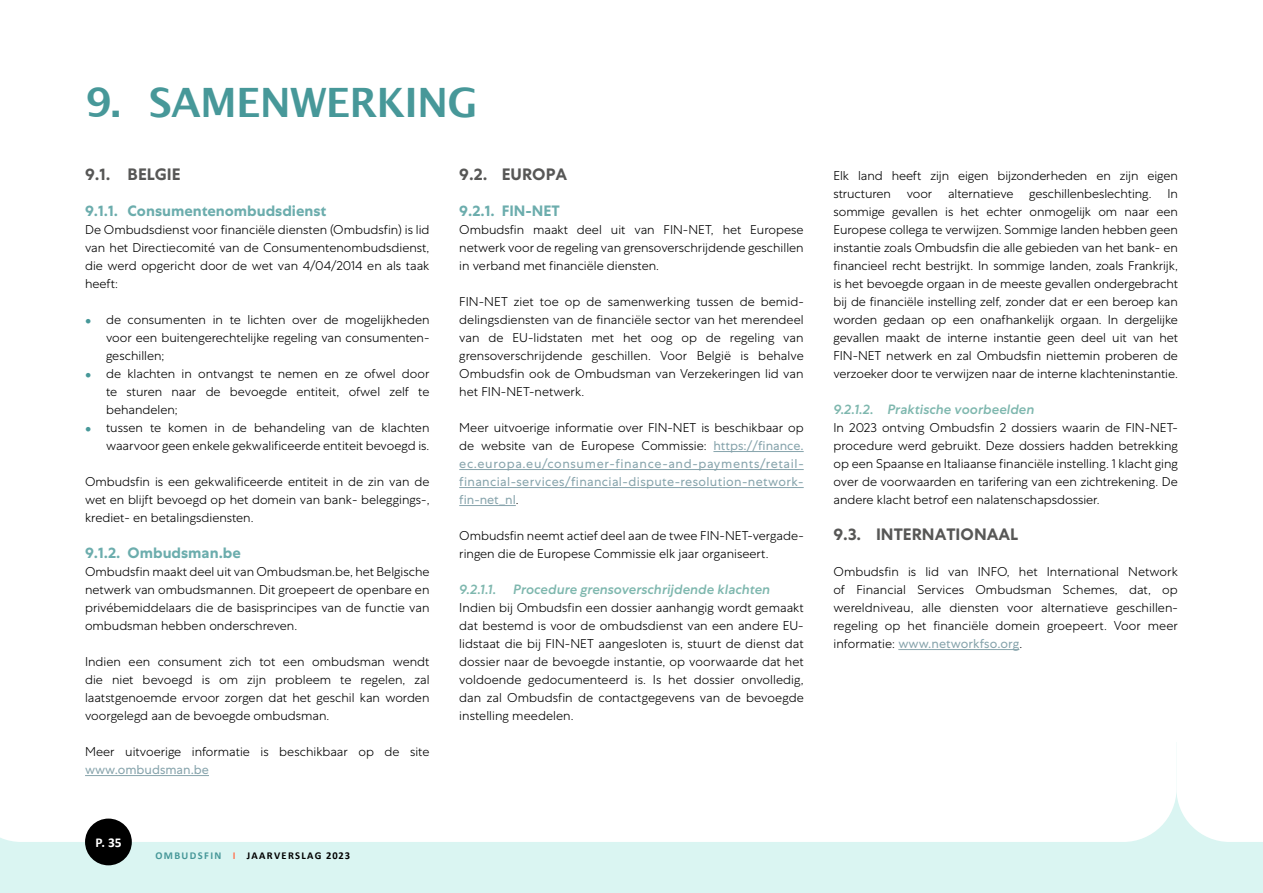
<style>
.page{position:relative;width:1263px;height:893px;background:#fff}
.page>*{position:absolute;margin:0;border:0;box-sizing:border-box;transform-origin:0 0}
.TIT1{font:700 40.5px "Lucida Grande";letter-spacing:-.02em;color:#479899}
.INT1{font:700 16.5px "Centra No 1";color:#575756}
.INT2{font:700 15px "Centra No 1";color:#6cadad}
.Soustitre_2{font:italic 500 13.5px "Centra No 1";color:#7eb7ae}
.t1{font:700 13.5px "Calibri";color:#fff}
.TXT{font:300 12.75px/18px "Centra No 1";color:#000;text-align:justify}
.TXT-2{font:12.75px/18px "Centra No 1";letter-spacing:.03em;color:#87a4ac;text-align:justify}
.t2{font:700 10.5px "Calibri";letter-spacing:.13em;color:#000}
.s1{font-weight:700;font-size:18px;color:#479899}
.s2{font-weight:400;color:#87a4ac}
.s3{color:#479899}
.s4{color:#ff7554}
.s5{font-weight:300;color:#000}
</style>
<div class="page">
<div style="left:0;top:742px;width:1263px;height:151px;background:#daf5f2"></div>
<div style="left:0;top:649px;width:1176px;height:193px;background:#fff"></div>
<svg style="left:1176px;top:742px;width:87px;height:100px;background:#fcfefe"></svg>
<div style="left:85px;top:819px;width:47px;height:46px;background:#000;border-radius:50%"></div>
<hr style="left:85px;top:775px;width:124px;height:1px;background:#87a4ac">
<hr style="left:713px;top:451px;width:91px;height:1px;background:#87a4ac">
<hr style="left:459px;top:469px;width:345px;height:1px;background:#87a4ac">
<hr style="left:459px;top:487px;width:345px;height:1px;background:#87a4ac">
<hr style="left:459px;top:505px;width:57px;height:1px;background:#87a4ac">
<hr style="left:898px;top:649px;width:121px;height:1px;background:#87a4ac">
<p class="TIT1" style="left:85px;top:69px;width:394px">9. SAMENWERKING</p>
<p class="INT1" style="left:85px;top:165px;width:97px">9.1. BELGIE</p>
<p class="INT2" style="left:85px;top:202px;width:243px">9.1.1. Consumentenombudsdienst</p>
<p class="TXT" style="left:85px;top:221px;width:346px">De Ombudsdienst voor financiële diensten (Ombudsfin) is lid van het Directiecomité van de Consumentenombudsdienst, die werd opgericht door de wet van 4/04/2014 en als taak heeft:</p>
<p class="TXT" style="left:106px;top:311px;width:325px;text-align:left;text-indent:-21px"><span class="s1">•</span> de consumenten in te lichten over de mogelijkheden voor een buitengerechtelijke regeling van consumenten&shy;geschillen;</p>
<p class="TXT" style="left:106px;top:365px;width:325px;text-indent:-21px"><span class="s1">•</span> de klachten in ontvangst te nemen en ze ofwel door te sturen naar de bevoegde entiteit, ofwel zelf te behandelen;</p>
<p class="TXT" style="left:85px;top:419px;width:346px;text-align:right"><span class="s1">•</span> tussen te komen in de behandeling van de klachten waarvoor geen enkele gekwalificeerde entiteit bevoegd is.</p>
<p class="TXT" style="left:85px;top:473px;width:346px">Ombudsfin is een gekwalificeerde entiteit in de zin van de wet en blijft bevoegd op het domein van bank- beleggings-, krediet- en betalingsdiensten.</p>
<p class="INT2" style="left:85px;top:544px;width:157px">9.1.2. Ombudsman.be</p>
<p class="TXT" style="left:85px;top:563px;width:346px">Ombudsfin maakt deel uit van Ombudsman.be, het Belgische netwerk van ombudsmannen. Dit groepeert de openbare en privébemiddelaars die de basisprincipes van de functie van ombudsman hebben onderschreven.</p>
<p class="TXT" style="left:85px;top:653px;width:346px">Indien een consument zich tot een ombudsman wendt die niet bevoegd is om zijn probleem te regelen, zal laatstgenoemde ervoor zorgen dat het geschil kan worden voorgelegd aan de bevoegde ombudsman.</p>
<p class="TXT" style="left:85px;top:743px;width:346px">Meer uitvoerige informatie is beschikbaar op de site <span class="s2">www.ombudsman.be</span></p>
<p class="t1" style="left:95px;top:834px;width:28px">P. 35</p>
<p class="t2" style="left:155px;top:849px;width:196px"><span class="s3">OMBUDSFIN</span> <span class="s4">I</span> JAARVERSLAG 2023</p>
<p class="INT1" style="left:459px;top:165px;width:109px">9.2. EUROPA</p>
<p class="INT2" style="left:459px;top:202px;width:102px">9.2.1. FIN-NET</p>
<p class="TXT" style="left:459px;top:221px;width:346px">Ombudsfin maakt deel uit van FIN-NET, het Europese netwerk voor de regeling van grensoverschrijdende geschillen in verband met financiële diensten.</p>
<p class="TXT" style="left:459px;top:293px;width:346px;text-align:left">FIN-NET ziet toe op de samenwerking tussen de bemid&shy;delingsdiensten van de financiële sector van het merendeel van de EU-lidstaten met het oog op de regeling van grensoverschrijdende geschillen. Voor België is behalve Ombudsfin ook de Ombudsman van Verzekeringen lid van het FIN-NET-netwerk.</p>
<p class="TXT-2" style="left:459px;top:419px;width:346px"><span class="s5">Meer uitvoerige informatie over FIN-NET is beschikbaar op de website van de Europese Commissie:</span> https://finance. ec.europa.eu/consumer-finance-and-payments/retail&shy;financial-services/financial-dispute-resolution-network&shy;fin-net_nl<span class="s5">.</span></p>
<p class="TXT" style="left:459px;top:527px;width:344px">Ombudsfin neemt actief deel aan de twee FIN-NET-vergade&shy;ringen die de Europese Commissie elk jaar organiseert.</p>
<p class="Soustitre_2" style="left:459px;top:581px;width:39px">9.2.1.1.</p>
<p class="Soustitre_2" style="left:513px;top:581px;width:258px">Procedure grensoverschrijdende klachten</p>
<p class="TXT" style="left:459px;top:599px;width:346px">Indien bij Ombudsfin een dossier aanhangig wordt gemaakt dat bestemd is voor de ombudsdienst van een andere EU&shy;lidstaat die bij FIN-NET aangesloten is, stuurt de dienst dat dossier naar de bevoegde instantie, op voorwaarde dat het voldoende gedocumenteerd is. Is het dossier onvolledig, dan zal Ombudsfin de contactgegevens van de bevoegde instelling meedelen.</p>
<p class="TXT" style="left:833px;top:167px;width:346px">Elk land heeft zijn eigen bijzonderheden en zijn eigen structuren voor alternatieve geschillenbeslechting. In sommige gevallen is het echter onmogelijk om naar een Europese collega te verwijzen. Sommige landen hebben geen instantie zoals Ombudsfin die alle gebieden van het bank- en financieel recht bestrijkt. In sommige landen, zoals Frankrijk, is het bevoegde orgaan in de meeste gevallen ondergebracht bij de financiële instelling zelf, zonder dat er een beroep kan worden gedaan op een onafhankelijk orgaan. In dergelijke gevallen maakt de interne instantie geen deel uit van het FIN-NET netwerk en zal Ombudsfin niettemin proberen de verzoeker door te verwijzen naar de interne klachteninstantie.</p>
<p class="Soustitre_2" style="left:833px;top:401px;width:202px">9.2.1.2. Praktische voorbeelden</p>
<p class="TXT" style="left:833px;top:419px;width:346px">In 2023 ontving Ombudsfin 2 dossiers waarin de FIN-NET&shy;procedure werd gebruikt. Deze dossiers hadden betrekking op een Spaanse en Italiaanse financiële instelling. 1 klacht ging over de voorwaarden en tarifering van een zichtrekening. De andere klacht betrof een nalatenschapsdossier.</p>
<p class="INT1" style="left:833px;top:525px;width:186px">9.3. INTERNATIONAAL</p>
<p class="TXT" style="left:833px;top:563px;width:346px;text-align:left">Ombudsfin is lid van INFO, het International Network of Financial Services Ombudsman Schemes, dat, op wereldniveau, alle diensten voor alternatieve geschillen&shy;regeling op het financiële domein groepeert. Voor meer informatie: <span class="s2">www.networkfso.org</span>.</p>
</div>
